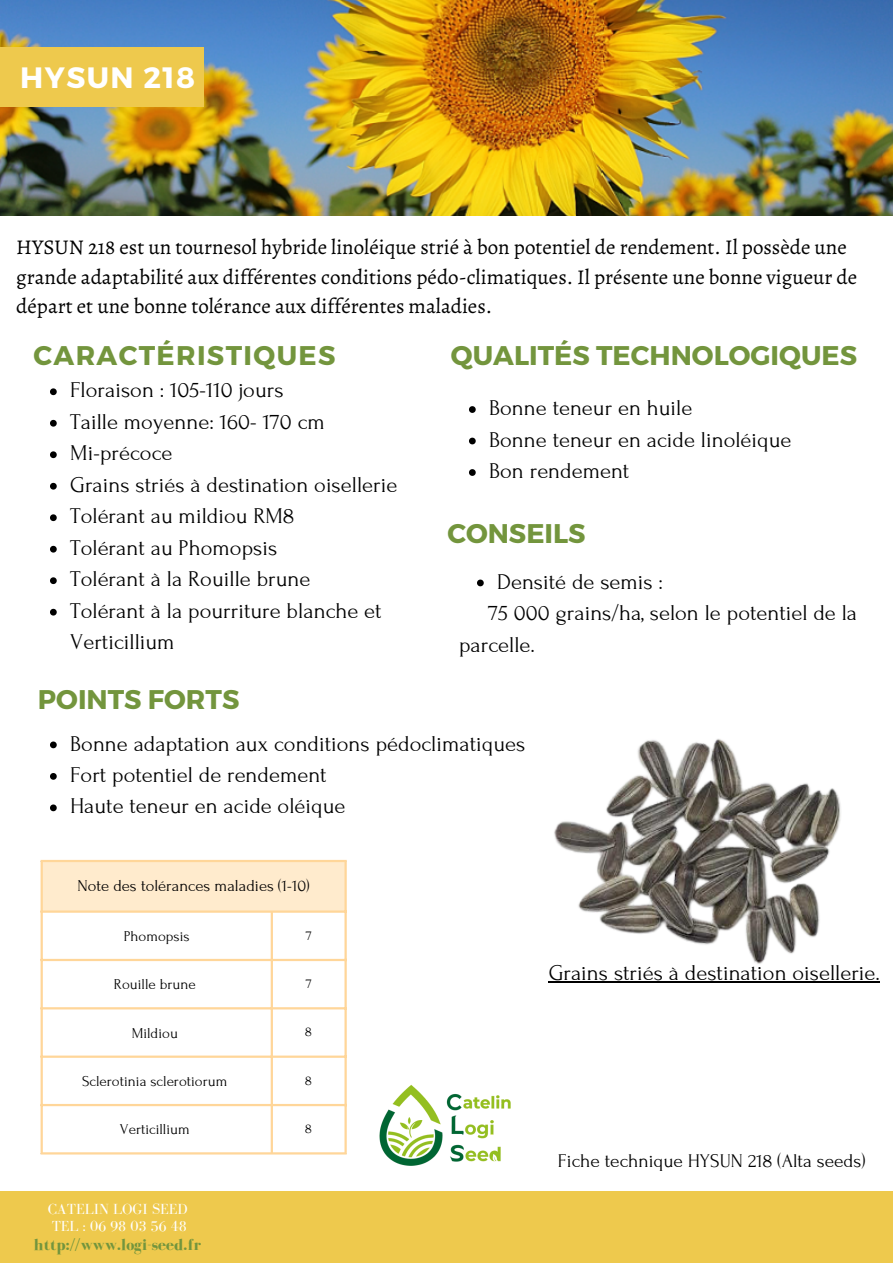
<style>
.page{position:relative;width:893px;height:1264px;background:#fff}
.page>*{position:absolute;margin:0;border:0;box-sizing:border-box;transform-origin:0 0}
.t1{font:700 29.4px "Montserrat";letter-spacing:.05em;color:#fff}
.t2{font:700 27px "Montserrat";color:#73953d}
.t3{font:700 27px "Montserrat";letter-spacing:.05em;color:#73953d}
.t4{font:22.5px/31.5px "Forum";color:#000}
.t5{font:21px/29.2px "Alegreya";color:#000}
.t6{font:19.35px "Forum";color:#000}
.t7{font:16.5px "Forum";color:#000}
.t8{font:700 16.5px "Bodoni FLF";color:#73953d}
.t9{font:15px "Forum";color:#000}
.t10{font:15px/16.6px "Bodoni FLF";color:#fff}
.t11{font:13.5px "Forum";color:#000}
</style>
<div class="page">
<div style="left:0;top:1191px;width:892px;height:71px;background:#eec94d"></div>
<img style="left:379px;top:1084px;width:132px;height:82px">
<img style="left:0;top:0;width:892px;height:215px">
<div style="left:0;top:47px;width:203px;height:60px;background:#eec94d"></div>
<img style="left:548px;top:739px;width:332px;height:244px">
<div style="left:41px;top:860px;width:305px;height:51px;background:#ffebcd"></div>
<hr style="left:41px;top:862px;width:2px;height:290px;background:#ffd699">
<hr style="left:271px;top:912px;width:2px;height:240px;background:#ffd699">
<hr style="left:344px;top:862px;width:3px;height:290px;background:#ffd699">
<hr style="left:41px;top:859px;width:306px;height:3px;background:#ffd699">
<hr style="left:41px;top:910px;width:306px;height:2px;background:#ffd699">
<hr style="left:41px;top:958px;width:306px;height:3px;background:#ffd699">
<hr style="left:41px;top:1007px;width:306px;height:2px;background:#ffd699">
<hr style="left:41px;top:1055px;width:306px;height:2px;background:#ffd699">
<hr style="left:41px;top:1103px;width:306px;height:3px;background:#ffd699">
<hr style="left:41px;top:1152px;width:306px;height:2px;background:#ffd699">
<svg style="left:50px;top:388px;width:7px;height:7px"></svg>
<svg style="left:50px;top:420px;width:7px;height:6px"></svg>
<svg style="left:50px;top:451px;width:7px;height:7px"></svg>
<svg style="left:50px;top:483px;width:7px;height:6px"></svg>
<svg style="left:50px;top:514px;width:7px;height:7px"></svg>
<svg style="left:50px;top:546px;width:7px;height:6px"></svg>
<svg style="left:50px;top:577px;width:7px;height:7px"></svg>
<svg style="left:50px;top:609px;width:7px;height:6px"></svg>
<svg style="left:477px;top:579px;width:6px;height:7px"></svg>
<svg style="left:50px;top:741px;width:7px;height:7px"></svg>
<svg style="left:50px;top:773px;width:7px;height:6px"></svg>
<svg style="left:50px;top:804px;width:7px;height:7px"></svg>
<svg style="left:469px;top:406px;width:6px;height:7px"></svg>
<svg style="left:469px;top:437px;width:6px;height:7px"></svg>
<svg style="left:469px;top:469px;width:6px;height:7px"></svg>
<hr style="left:548px;top:981px;width:331px;height:1px;background:#000">
<h1 class="t1" style="left:20px;top:59px;width:176px">HYSUN 218</h1>
<p class="t5" style="left:16px;top:233px;width:842px">HYSUN 218 est un tournesol hybride linoléique strié à bon potentiel de rendement. Il possède une grande adaptabilité aux différentes conditions pédo-climatiques. Il présente une bonne vigueur de départ et une bonne tolérance aux différentes maladies.</p>
<p class="t3" style="left:34px;top:338px;width:303px">CARACTÉRISTIQUES</p>
<p class="t4" style="left:70px;top:375px;width:328px">Floraison : 105-110 jours<br>Taille moyenne: 160- 170 cm<br>Mi-précoce<br>Grains striés à destination oisellerie<br>Tolérant au mildiou RM8<br>Tolérant au Phomopsis<br>Tolérant à la Rouille brune<br>Tolérant à la pourriture blanche et<br>Verticillium</p>
<p class="t2" style="left:38px;top:682px;width:203px">POINTS FORTS</p>
<p class="t2" style="left:451px;top:338px;width:407px">QUALITÉS TECHNOLOGIQUES</p>
<p class="t4" style="left:489px;top:392px;width:304px">Bonne teneur en huile<br>Bonne teneur en acide linoléique<br>Bon rendement</p>
<p class="t2" style="left:447px;top:515px;width:140px">CONSEILS</p>
<p class="t4" style="left:497px;top:566px;width:167px">Densité de semis :</p>
<p class="t4" style="left:488px;top:597px;width:370px">75 000 grains/ha, selon le potentiel de la</p>
<p class="t4" style="left:459px;top:629px;width:77px">parcelle.</p>
<p class="t4" style="left:70px;top:728px;width:456px">Bonne adaptation aux conditions pédoclimatiques<br>Fort potentiel de rendement<br>Haute teneur en acide oléique</p>
<p class="t7" style="left:77px;top:877px;width:234px">Note des tolérances maladies (1-10)</p>
<p class="t9" style="left:124px;top:928px;width:68px">Phomopsis</p>
<p class="t11" style="left:306px;top:928px;width:7px">7</p>
<p class="t9" style="left:114px;top:976px;width:83px">Rouille brune</p>
<p class="t11" style="left:306px;top:976px;width:7px">7</p>
<p class="t9" style="left:132px;top:1024px;width:48px">Mildiou</p>
<p class="t11" style="left:305px;top:1024px;width:8px">8</p>
<p class="t9" style="left:82px;top:1073px;width:147px">Sclerotinia sclerotiorum</p>
<p class="t11" style="left:305px;top:1073px;width:8px">8</p>
<p class="t9" style="left:120px;top:1121px;width:71px">Verticillium</p>
<p class="t11" style="left:305px;top:1121px;width:8px">8</p>
<p class="t10" style="left:48px;top:1201px;width:141px">CATELIN LOGI SEED<br>TEL : 06 98 03 56 48</p>
<p class="t8" style="left:34px;top:1235px;width:169px">http://www.logi-seed.fr</p>
<p class="t4" style="left:548px;top:957px;width:333px">Grains striés à destination oisellerie.</p>
<p class="t6" style="left:558px;top:1150px;width:309px">Fiche technique HYSUN 218 (Alta seeds)</p>
</div>
